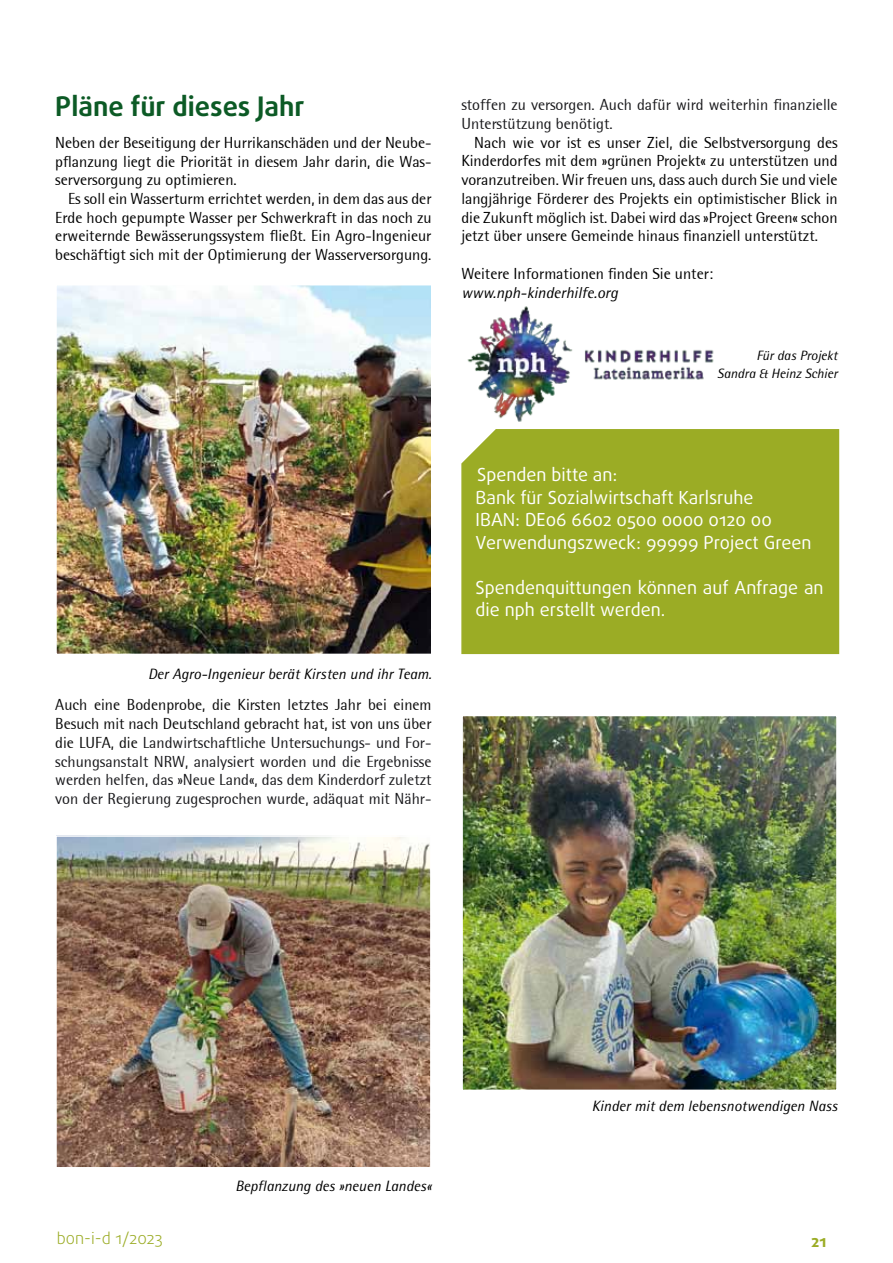
<style>
.page{position:relative;width:893px;height:1263px;background:#fff}
.page>*{position:absolute;margin:0;border:0;box-sizing:border-box;transform-origin:0 0}
.t1{font:700 27px "Daxline Pro";color:#0c5a25}
.t2{font:18px/22.5px "Daxline Pro";color:#fff}
.t3{font:300 16.5px "Daxline Pro";color:#9bac25}
.t4{font:700 16.5px "Daxline Pro";color:#9bac25}
.t5{font:15.75px/18.8px "Rotis Semi Sans";color:#000;text-align:justify}
.t6{font:15.75px/18.8px "Rotis Semi Sans";color:#18181b;text-align:justify}
.t7{font:italic 15.75px "Rotis Semi Sans Pro";color:#000}
.t8{font:italic 15px "Rotis Semi Sans Pro";color:#000}
.t9{font:italic 13.5px/18px "Rotis Semi Sans Pro";color:#000;text-align:right}
.s1{color:#0b0b0b}
</style>
<div class="page">
<img style="left:58px;top:287px;width:372px;height:365px">
<div style="left:55px;top:284px;width:381px;height:371px;border:2px solid #fff"></div>
<img style="left:58px;top:838px;width:371px;height:327px">
<div style="left:55px;top:835px;width:377px;height:333px;border:2px solid #fff"></div>
<img style="left:464px;top:718px;width:371px;height:370px">
<div style="left:461px;top:715px;width:377px;height:376px;border:2px solid #fff"></div>
<div style="left:461px;top:429px;width:379px;height:226px;background:#9bac25"></div>
<img style="left:467px;top:306px;width:247px;height:116px">
<h1 class="t1" style="left:55px;top:88px;width:251px">Pläne für dieses Jahr</h1>
<p class="t5" style="left:55px;top:133px;width:378px">Neben der Beseitigung der Hurrikanschäden und der Neube&shy;pflanzung liegt die Priorität in diesem Jahr darin, die Was&shy;serversorgung zu optimieren.</p>
<p class="t5" style="left:55px;top:189px;width:378px;text-indent:13px">Es soll ein Wasserturm errichtet werden, in dem das aus der Erde hoch gepumpte Wasser per Schwerkraft in das noch zu erweiternde Bewässerungssystem fließt. Ein Agro-Ingenieur beschäftigt sich mit der Optimierung der Wasserversorgung.</p>
<p class="t6" style="left:461px;top:95px;width:378px">stoffen zu versorgen. Auch dafür wird weiterhin finanzielle<br>Unterstützung benötigt.</p>
<p class="t5" style="left:461px;top:133px;width:378px;text-indent:13px">Nach wie vor ist es unser Ziel, die Selbstversorgung des Kinderdorfes mit dem »grünen Projekt« zu unterstützen und voranzutreiben. Wir freuen uns, dass auch durch Sie und viele langjährige Förderer des Projekts ein optimistischer Blick in die Zukunft möglich ist. Dabei wird das »Project Green« schon jetzt über unsere Gemeinde hinaus finanziell unterstützt.</p>
<p class="t5" style="left:461px;top:264px;width:253px">Weitere Informationen finden Sie unter:</p>
<p class="t7" style="left:461px;top:283px;width:158px">www.nph-kinderhilfe.org</p>
<p class="t9" style="left:717px;top:347px;width:122px">Für das Projekt<br>Sandra &amp; Heinz Schier</p>
<p class="t8" style="left:148px;top:664px;width:285px">Der Agro-Ingenieur berät Kirsten und ihr Team.</p>
<p class="t6" style="left:55px;top:695px;width:378px"><span class="s1">Auch eine Bodenprobe, die Kirsten letztes Jahr bei einem Besuch mit nach Deutschland gebracht hat, ist von uns über die LUFA, die</span> Landwirtschaftliche Untersuchungs- und For&shy;schungsanstalt NRW, analysiert worden und die Ergebnisse werden helfen, das »Neue Land«, das dem Kinderdorf zuletzt von der Regierung zugesprochen wurde, adäquat mit Nähr-</p>
<p class="t2" style="left:476px;top:463px;width:337px">Spenden bitte an:<br>Bank für Sozialwirtschaft Karlsruhe<br>IBAN: DE06 6602 0500 0000 0120 00<br>Verwendungszweck: 99999 Project Green</p>
<p class="t2" style="left:476px;top:576px;width:350px">Spendenquittungen können auf Anfrage an die nph erstellt werden.</p>
<p class="t8" style="left:235px;top:1177px;width:198px">Bepflanzung des »neuen Landes«</p>
<p class="t8" style="left:592px;top:1097px;width:247px">Kinder mit dem lebensnotwendigen Nass</p>
<p class="t3" style="left:57px;top:1227px;width:108px">bon-i-d 1/2023</p>
<p class="t4" style="left:811px;top:1230px;width:17px">21</p>
</div>
